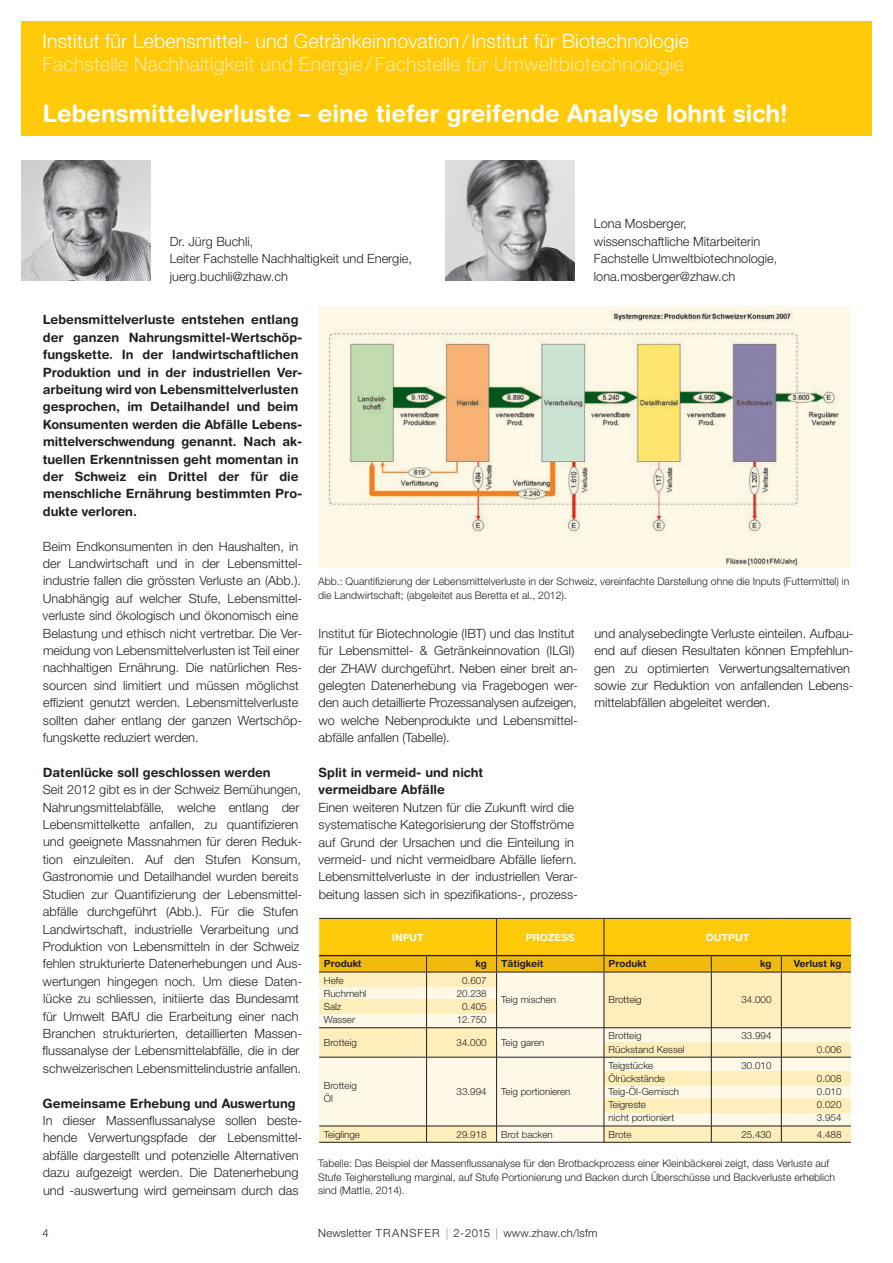
<style>
.page{position:relative;width:893px;height:1263px;background:#fff}
.page>*{position:absolute;margin:0;border:0;box-sizing:border-box;transform-origin:0 0}
.t1{font:700 24px "Helvetica Rounded LT Std";color:#fff}
.t2{font:300 19.5px "Helvetica Neue LT Std";letter-spacing:.01em;color:#fff}
.t3{font:300 19.5px "Helvetica Neue LT Std";letter-spacing:.01em;color:#ffe7a7}
.t4{font:300 12.75px/17.4px "Helvetica Neue LT Pro";color:#231f20}
.t5{font:700 12.75px/17.4px "Helvetica Rounded LT Std";color:#231f20}
.t6{font:300 11.25px "Helvetica Neue LT Pro";letter-spacing:.02em;color:#231f20}
.t7{font:300 10.5px/13.5px "Helvetica Neue LT Pro";color:#231f20}
.t8{font:300 9.75px/13.2px "Helvetica Neue LT Pro";color:#231f20}
.t9{font:700 9.75px "Helvetica Rounded LT Std";color:#231f20}
.t10{font:700 9.75px "Helvetica Rounded LT Std";color:#fff}
</style>
<div class="page">
<div style="left:21px;top:21px;width:851px;height:115px;background:#feca0a"></div>
<img style="left:445px;top:161px;width:130px;height:120px">
<img style="left:21px;top:161px;width:130px;height:120px">
<img style="left:318px;top:307px;width:532px;height:261px">
<div style="left:319px;top:973px;width:531px;height:169px;background:#fef9e7"></div>
<hr style="left:426px;top:972px;width:1px;height:55px;background:#231f20">
<hr style="left:496px;top:972px;width:1px;height:55px;background:#231f20">
<hr style="left:319px;top:1027px;width:108px;height:1px;background:#231f20">
<hr style="left:427px;top:1027px;width:70px;height:1px;background:#231f20">
<hr style="left:497px;top:1027px;width:107px;height:1px;background:#231f20">
<svg style="left:604px;top:1028px;width:1px;height:14px"></svg>
<svg style="left:711px;top:1028px;width:1px;height:14px"></svg>
<hr style="left:319px;top:1057px;width:108px;height:1px;background:#231f20">
<hr style="left:427px;top:1057px;width:70px;height:1px;background:#231f20">
<hr style="left:426px;top:1057px;width:1px;height:69px;background:#231f20">
<hr style="left:497px;top:1057px;width:107px;height:1px;background:#231f20">
<hr style="left:496px;top:1057px;width:1px;height:69px;background:#231f20">
<hr style="left:604px;top:1057px;width:107px;height:1px;background:#231f20">
<hr style="left:604px;top:1057px;width:1px;height:69px;background:#231f20">
<hr style="left:711px;top:1057px;width:70px;height:1px;background:#231f20">
<hr style="left:711px;top:1057px;width:1px;height:69px;background:#231f20">
<hr style="left:781px;top:1057px;width:69px;height:1px;background:#231f20">
<hr style="left:497px;top:1126px;width:107px;height:1px;background:#231f20">
<hr style="left:319px;top:1142px;width:108px;height:1px;background:#231f20">
<hr style="left:427px;top:1142px;width:70px;height:1px;background:#231f20">
<hr style="left:497px;top:1142px;width:107px;height:1px;background:#231f20">
<hr style="left:604px;top:1142px;width:107px;height:1px;background:#231f20">
<hr style="left:711px;top:1142px;width:70px;height:1px;background:#231f20">
<hr style="left:781px;top:1142px;width:69px;height:1px;background:#231f20">
<svg style="left:781px;top:1028px;width:1px;height:14px"></svg>
<hr style="left:781px;top:1057px;width:1px;height:69px;background:#231f20">
<svg style="left:319px;top:918px;width:531px;height:54px;background:#f2bf0c"></svg>
<hr style="left:497px;top:972px;width:107px;height:1px;background:#231f20">
<hr style="left:319px;top:955px;width:108px;height:1px;background:#231f20">
<hr style="left:427px;top:955px;width:70px;height:1px;background:#231f20">
<hr style="left:497px;top:955px;width:107px;height:1px;background:#231f20">
<hr style="left:604px;top:955px;width:107px;height:1px;background:#231f20">
<hr style="left:711px;top:955px;width:70px;height:1px;background:#231f20">
<hr style="left:781px;top:955px;width:69px;height:1px;background:#231f20">
<div style="left:319px;top:972px;width:178px;height:14px;background:#fdeebb"></div>
<div style="left:319px;top:999px;width:178px;height:14px;background:#fdeebb"></div>
<div style="left:319px;top:1028px;width:178px;height:29px;background:#fdeebb"></div>
<div style="left:319px;top:1126px;width:178px;height:16px;background:#fdeebb"></div>
<div style="left:604px;top:1042px;width:246px;height:15px;background:#fdeebb"></div>
<div style="left:604px;top:972px;width:246px;height:56px;background:#fdeebb"></div>
<div style="left:604px;top:1071px;width:246px;height:14px;background:#fdeebb"></div>
<div style="left:604px;top:1098px;width:246px;height:14px;background:#fdeebb"></div>
<div style="left:604px;top:1126px;width:246px;height:16px;background:#fdeebb"></div>
<h2 class="t2" style="left:43px;top:29px;width:648px">Institut für Lebensmittel- und Getränkeinnovation /Institut für Biotechnologie</h2>
<h2 class="t3" style="left:43px;top:52px;width:643px">Fachstelle Nachhaltigkeit und Energie / Fachstelle für Umweltbiotechnologie</h2>
<h1 class="t1" style="left:43px;top:99px;width:747px">Lebensmittelverluste – eine tiefer greifende Analyse lohnt sich!</h1>
<p class="t4" style="left:170px;top:232px;width:244px">Dr. Jürg Buchli,<br>Leiter Fachstelle Nachhaltigkeit und Energie, juerg.buchli@zhaw.ch</p>
<p class="t4" style="left:594px;top:215px;width:185px">Lona Mosberger, wissenschaftliche Mitarbeiterin<br>Fachstelle Umweltbiotechnologie, lona.mosberger@zhaw.ch</p>
<p class="t5" style="left:43px;top:311px;width:261px">Lebensmittelverluste entstehen entlang der ganzen Nahrungsmittel-Wertschöp&shy;fungskette. In der landwirtschaftlichen Produktion und in der industriellen Ver&shy;arbeitung wird von Lebensmittelverlusten gesprochen, im Detailhandel und beim Konsumenten werden die Abfälle Lebens&shy;mittelverschwendung genannt. Nach ak&shy;tuellen Erkenntnissen geht momentan in der Schweiz ein Drittel der für die menschliche Ernährung bestimmten Pro&shy;dukte verloren.</p>
<p class="t4" style="left:43px;top:537px;width:261px">Beim Endkonsumenten in den Haushalten, in der Landwirtschaft und in der Lebensmittel&shy;industrie fallen die grössten Verluste an (Abb.).<br>Unabhängig auf welcher Stufe, Lebensmittel&shy;verluste sind ökologisch und ökonomisch eine Belastung und ethisch nicht vertretbar. Die Ver&shy;meidung von Lebensmittelverlusten ist Teil einer nachhaltigen Ernährung. Die natürlichen Res&shy;sourcen sind limitiert und müssen möglichst effizient genutzt werden. Lebensmittelverluste sollten daher entlang der ganzen Wertschöp&shy;fungskette reduziert werden.</p>
<p class="t5" style="left:43px;top:763px;width:229px">Datenlücke soll geschlossen werden</p>
<p class="t4" style="left:43px;top:781px;width:261px">Seit 2012 gibt es in der Schweiz Bemühungen, Nahrungsmittelabfälle, welche entlang der Lebensmittelkette anfallen, zu quantifizieren und geeignete Massnahmen für deren Reduk&shy;tion einzuleiten. Auf den Stufen Konsum, Gastronomie und Detailhandel wurden bereits Studien zur Quantifizierung der Lebensmittel&shy;abfälle durchgeführt (Abb.). Für die Stufen Landwirtschaft, industrielle Verarbeitung und Produktion von Lebensmitteln in der Schweiz fehlen strukturierte Datenerhebungen und Aus&shy;wertungen hingegen noch. Um diese Daten&shy;lücke zu schliessen, initiierte das Bundesamt für Umwelt BAfU die Erarbeitung einer nach Branchen strukturierten, detaillierten Massen&shy;flussanalyse der Lebensmittelabfälle, die in der schweizerischen Lebensmittelindustrie anfallen.</p>
<p class="t5" style="left:43px;top:1094px;width:255px">Gemeinsame Erhebung und Auswertung</p>
<p class="t4" style="left:43px;top:1111px;width:261px">In dieser Massenflussanalyse sollen beste&shy;hende Verwertungspfade der Lebensmittel&shy;abfälle dargestellt und potenzielle Alternativen dazu aufgezeigt werden. Die Datenerhebung und -auswertung wird gemeinsam durch das</p>
<p class="t7" style="left:318px;top:575px;width:533px">Abb.: Quantifizierung der Lebensmittelverluste in der Schweiz, vereinfachte Darstellung ohne die Inputs (Futtermittel) in die Landwirtschaft; (abgeleitet aus Beretta et al., 2012).</p>
<p class="t4" style="left:318px;top:624px;width:261px">Institut für Biotechnologie (IBT) und das Institut für Lebensmittel- &amp; Getränkeinnovation (ILGI) der ZHAW durchgeführt. Neben einer breit an&shy;gelegten Datenerhebung via Fragebogen wer&shy;den auch detaillierte Prozessanalysen aufzeigen, wo welche Nebenprodukte und Lebensmittel&shy;abfälle anfallen (Tabelle).</p>
<p class="t5" style="left:318px;top:763px;width:166px">Split in vermeid- und nicht vermeidbare Abfälle</p>
<p class="t4" style="left:318px;top:798px;width:261px">Einen weiteren Nutzen für die Zukunft wird die systematische Kategorisierung der Stoffströme auf Grund der Ursachen und die Einteilung in vermeid- und nicht vermeidbare Abfälle liefern.<br>Lebensmittelverluste in der industriellen Verar&shy;beitung lassen sich in spezifikations-, prozess-</p>
<p class="t4" style="left:594px;top:624px;width:261px">und analysebedingte Verluste einteilen. Aufbau&shy;end auf diesen Resultaten können Empfehlun&shy;gen zu optimierten Verwertungsalternativen sowie zur Reduktion von anfallenden Lebens&shy;mittelabfällen abgeleitet werden.</p>
<p class="t10" style="left:392px;top:931px;width:33px">INPUT</p>
<p class="t10" style="left:526px;top:931px;width:51px">PROZESS</p>
<p class="t10" style="left:706px;top:931px;width:45px">OUTPUT</p>
<p class="t9" style="left:324px;top:958px;width:39px">Produkt</p>
<p class="t9" style="left:475px;top:958px;width:13px">kg</p>
<p class="t9" style="left:501px;top:958px;width:44px">Tätigkeit</p>
<p class="t9" style="left:609px;top:958px;width:39px">Produkt</p>
<p class="t9" style="left:760px;top:958px;width:13px">kg</p>
<p class="t9" style="left:794px;top:958px;width:49px">Verlust kg</p>
<p class="t8" style="left:324px;top:973px;width:44px">Hefe<br>Ruchmehl<br>Salz<br>Wasser</p>
<p class="t8" style="left:457px;top:973px;width:32px;text-align:center">0.607<br>20.238<br>0.405<br>12.750</p>
<p class="t8" style="left:501px;top:993px;width:57px">Teig mischen</p>
<p class="t8" style="left:609px;top:993px;width:35px">Brotteig</p>
<p class="t8" style="left:741px;top:993px;width:32px">34.000</p>
<p class="t8" style="left:324px;top:1036px;width:35px">Brotteig</p>
<p class="t8" style="left:457px;top:1036px;width:32px">34.000</p>
<p class="t8" style="left:501px;top:1036px;width:45px">Teig garen</p>
<p class="t8" style="left:609px;top:1029px;width:78px">Brotteig<br>Rückstand Kessel</p>
<p class="t8" style="left:741px;top:1029px;width:32px">33.994</p>
<p class="t8" style="left:324px;top:1078px;width:35px">Brotteig<br>Öl</p>
<p class="t8" style="left:457px;top:1085px;width:32px">33.994</p>
<p class="t8" style="left:501px;top:1085px;width:71px">Teig portionieren</p>
<p class="t8" style="left:608px;top:1058px;width:72px">Teigstücke<br>Ölrückstände<br>Teig-Öl-Gemisch<br>Teigreste<br>nicht portioniert</p>
<p class="t8" style="left:741px;top:1058px;width:32px">30.010</p>
<p class="t8" style="left:817px;top:1042px;width:26px">0.006</p>
<p class="t8" style="left:817px;top:1072px;width:26px;text-align:justify">0.008<br>0.010<br>0.020<br>3.954</p>
<p class="t8" style="left:324px;top:1127px;width:38px">Teiglinge</p>
<p class="t8" style="left:457px;top:1127px;width:32px">29.918</p>
<p class="t8" style="left:501px;top:1127px;width:53px">Brot backen</p>
<p class="t8" style="left:608px;top:1127px;width:24px">Brote</p>
<p class="t8" style="left:741px;top:1127px;width:32px">25.430</p>
<p class="t8" style="left:817px;top:1127px;width:26px">4.488</p>
<p class="t7" style="left:318px;top:1157px;width:518px">Tabelle: Das Beispiel der Massenflussanalyse für den Brotbackprozess einer Kleinbäckerei zeigt, dass Verluste auf<br>Stufe Teigherstellung marginal, auf Stufe Portionierung und Backen durch Überschüsse und Backverluste erheblich sind (Mattle, 2014).</p>
<p class="t6" style="left:43px;top:1226px;width:8px">4</p>
<p class="t6" style="left:318px;top:1226px;width:281px">Newsletter TRANSFER | 2-2015 | www.zhaw.ch/lsfm</p>
</div>
